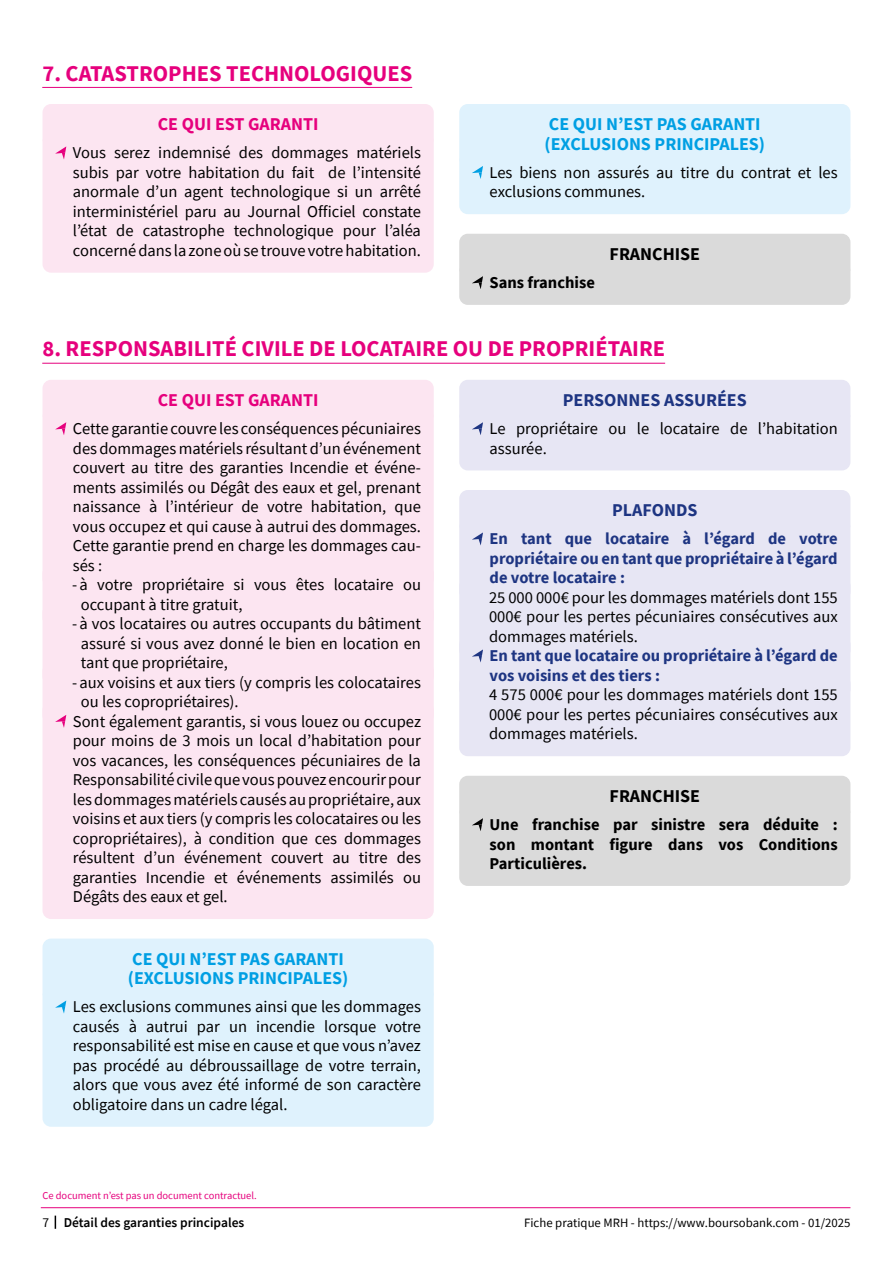
<style>
.page{position:relative;width:893px;height:1263px;background:#fff}
.page>*{position:absolute;margin:0;border:0;box-sizing:border-box;transform-origin:0 0}
.t1{font:700 22.5px "Source Sans Pro";color:#e6007d}
.t2{font:700 18px/19.5px "Source Sans Pro";color:#009fe3}
.t3{font:700 18px "Source Sans Pro";color:#e6007d}
.t4{font:700 18px "Source Sans Pro";color:#1e3582}
.t5{font:700 18px "Source Sans Pro";color:#000}
.t6{font:16.5px/19.5px "Source Sans Pro";color:#000;text-align:justify}
.t7{font:700 16.5px/19.5px "Source Sans Pro";color:#1e3582;text-align:justify}
.t8{font:700 16.5px/19.5px "Source Sans Pro";color:#000;text-align:justify}
.t9{font:600 13.5px "Source Sans Pro";color:#000}
.t10{font:13.5px "Source Sans Pro";color:#000}
.t11{font:12.75px "Source Sans Pro";color:#000}
.t12{font:10.5px "Source Sans Pro";color:#e6007d}
</style>
<div class="page">
<svg style="left:55px;top:1215px;width:1px;height:14px"></svg>
<hr style="left:41px;top:1207px;width:809px;height:1px;background:#e6007d">
<hr style="left:42px;top:87px;width:370px;height:1px;background:#e6007d">
<div style="left:43px;top:104px;width:391px;height:44px;background:#fce5f1;border-radius:9px"></div>
<div style="left:43px;top:133px;width:391px;height:140px;background:#fce5f1;border-radius:9px"></div>
<svg style="left:55px;top:146px;width:11px;height:13px"></svg>
<div style="left:459px;top:104px;width:391px;height:63px;background:#dff2fd;border-radius:9px"></div>
<div style="left:459px;top:153px;width:391px;height:61px;background:#dff2fd;border-radius:9px"></div>
<div style="left:459px;top:234px;width:391px;height:43px;background:#dadada;border-radius:9px"></div>
<div style="left:459px;top:263px;width:391px;height:42px;background:#dadada;border-radius:9px"></div>
<svg style="left:472px;top:166px;width:11px;height:13px"></svg>
<svg style="left:472px;top:276px;width:11px;height:13px"></svg>
<hr style="left:42px;top:363px;width:623px;height:1px;background:#e6007d">
<div style="left:43px;top:380px;width:391px;height:43px;background:#fce5f1;border-radius:9px"></div>
<div style="left:43px;top:409px;width:391px;height:178px;background:#fce5f1;border-radius:9px"></div>
<div style="left:43px;top:565px;width:391px;height:61px;background:#fce5f1;border-radius:9px"></div>
<div style="left:43px;top:604px;width:391px;height:81px;background:#fce5f1;border-radius:9px"></div>
<div style="left:43px;top:662px;width:391px;height:62px;background:#fce5f1;border-radius:9px"></div>
<div style="left:43px;top:701px;width:391px;height:218px;background:#fce5f1;border-radius:9px"></div>
<div style="left:43px;top:938px;width:391px;height:63px;background:#dff2fd;border-radius:9px"></div>
<div style="left:43px;top:987px;width:391px;height:140px;background:#dff2fd;border-radius:9px"></div>
<svg style="left:55px;top:422px;width:11px;height:13px"></svg>
<svg style="left:55px;top:715px;width:11px;height:13px"></svg>
<svg style="left:55px;top:1000px;width:11px;height:13px"></svg>
<div style="left:459px;top:380px;width:391px;height:43px;background:#e7e6f4;border-radius:9px"></div>
<div style="left:459px;top:409px;width:391px;height:61px;background:#e7e6f4;border-radius:9px"></div>
<div style="left:459px;top:490px;width:391px;height:43px;background:#e7e6f4;border-radius:9px"></div>
<div style="left:459px;top:519px;width:391px;height:81px;background:#e7e6f4;border-radius:9px"></div>
<div style="left:459px;top:578px;width:391px;height:81px;background:#e7e6f4;border-radius:9px"></div>
<div style="left:459px;top:636px;width:391px;height:62px;background:#e7e6f4;border-radius:9px"></div>
<div style="left:459px;top:675px;width:391px;height:81px;background:#e7e6f4;border-radius:9px"></div>
<div style="left:459px;top:776px;width:391px;height:43px;background:#dadada;border-radius:9px"></div>
<div style="left:459px;top:805px;width:391px;height:81px;background:#dadada;border-radius:9px"></div>
<svg style="left:472px;top:422px;width:11px;height:13px"></svg>
<svg style="left:472px;top:532px;width:11px;height:13px"></svg>
<svg style="left:472px;top:649px;width:11px;height:13px"></svg>
<svg style="left:472px;top:818px;width:11px;height:13px"></svg>
<h1 class="t1" style="left:43px;top:58px;width:371px">7. CATASTROPHES TECHNOLOGIQUES</h1>
<p class="t3" style="left:158px;top:112px;width:162px">CE QUI EST GARANTI</p>
<p class="t6" style="left:73px;top:143px;width:350px">Vous serez indemnisé des dommages matériels subis par votre habitation du fait de l’intensité anormale d’un agent technologique si un arrêté interministériel paru au Journal Officiel constate l’état de catastrophe technologique pour l’aléa concerné dans la zone où se trouve votre habitation.</p>
<p class="t2" style="left:545px;top:114px;width:222px">CE QUI N’EST PAS GARANTI (EXCLUSIONS PRINCIPALES)</p>
<p class="t6" style="left:490px;top:162px;width:350px">Les biens non assurés au titre du contrat et les exclusions communes.</p>
<p class="t8" style="left:490px;top:272px;width:107px">Sans franchise</p>
<p class="t5" style="left:610px;top:242px;width:92px">FRANCHISE</p>
<h1 class="t1" style="left:43px;top:334px;width:624px">8. RESPONSABILITÉ CIVILE DE LOCATAIRE OU DE PROPRIÉTAIRE</h1>
<p class="t3" style="left:158px;top:388px;width:162px">CE QUI EST GARANTI</p>
<p class="t6" style="left:73px;top:419px;width:350px">Cette garantie couvre les conséquences pécuniaires</p>
<p class="t6" style="left:73px;top:438px;width:350px">des dommages matériels résultant d’un événement</p>
<p class="t6" style="left:73px;top:458px;width:350px">couvert au titre des garanties Incendie et événe-</p>
<p class="t6" style="left:73px;top:477px;width:350px">ments assimilés ou Dégât des eaux et gel, prenant</p>
<p class="t6" style="left:73px;top:497px;width:350px">naissance à l’intérieur de votre habitation, que</p>
<p class="t6" style="left:73px;top:516px;width:350px">vous occupez et qui cause à autrui des dommages.</p>
<p class="t6" style="left:73px;top:536px;width:350px">Cette garantie prend en charge les dommages cau-</p>
<p class="t6" style="left:73px;top:555px;width:31px">sés :</p>
<p class="t6" style="left:72px;top:575px;width:350px">-à votre propriétaire si vous êtes locataire ou</p>
<p class="t6" style="left:81px;top:594px;width:163px">occupant à titre gratuit,</p>
<p class="t6" style="left:72px;top:614px;width:350px">-à vos locataires ou autres occupants du bâtiment</p>
<p class="t6" style="left:81px;top:633px;width:342px">assuré si vous avez donné le bien en location en</p>
<p class="t6" style="left:81px;top:653px;width:149px">tant que propriétaire,</p>
<p class="t6" style="left:72px;top:672px;width:350px">-aux voisins et aux tiers (y compris les colocataires</p>
<p class="t6" style="left:81px;top:692px;width:159px">ou les copropriétaires).</p>
<p class="t6" style="left:73px;top:711px;width:350px">Sont également garantis, si vous louez ou occupez</p>
<p class="t6" style="left:73px;top:731px;width:350px">pour moins de 3 mois un local d’habitation pour</p>
<p class="t6" style="left:73px;top:750px;width:350px">vos vacances, les conséquences pécuniaires de la</p>
<p class="t6" style="left:73px;top:770px;width:350px">Responsabilité civile que vous pouvez encourir pour</p>
<p class="t6" style="left:73px;top:789px;width:350px">les dommages matériels causés au propriétaire, aux</p>
<p class="t6" style="left:73px;top:809px;width:350px">voisins et aux tiers (y compris les colocataires ou les</p>
<p class="t6" style="left:73px;top:828px;width:350px">copropriétaires), à condition que ces dommages</p>
<p class="t6" style="left:73px;top:848px;width:350px">résultent d’un événement couvert au titre des</p>
<p class="t6" style="left:73px;top:867px;width:350px">garanties Incendie et événements assimilés ou</p>
<p class="t6" style="left:73px;top:887px;width:156px">Dégâts des eaux et gel.</p>
<p class="t4" style="left:563px;top:388px;width:185px">PERSONNES ASSURÉES</p>
<p class="t6" style="left:490px;top:419px;width:350px">Le propriétaire ou le locataire de l’habitation assurée.</p>
<p class="t4" style="left:612px;top:498px;width:87px">PLAFONDS</p>
<p class="t7" style="left:490px;top:529px;width:350px">En tant que locataire à l’égard de votre propriétaire ou en tant que propriétaire à l’égard de votre locataire :</p>
<p class="t6" style="left:489px;top:587px;width:350px">25 000 000€ pour les dommages matériels dont 155<br>000€ pour les pertes pécuniaires consécutives aux dommages matériels.</p>
<p class="t7" style="left:490px;top:646px;width:350px">En tant que locataire ou propriétaire à l’égard de vos voisins et des tiers :</p>
<p class="t6" style="left:489px;top:685px;width:350px">4 575 000€ pour les dommages matériels dont 155<br>000€ pour les pertes pécuniaires consécutives aux dommages matériels.</p>
<p class="t5" style="left:610px;top:784px;width:92px">FRANCHISE</p>
<p class="t8" style="left:490px;top:814px;width:350px">Une franchise par sinistre sera déduite : son montant figure dans vos Conditions Particulières.</p>
<p class="t2" style="left:128px;top:949px;width:222px">CE QUI N’EST PAS GARANTI (EXCLUSIONS PRINCIPALES)</p>
<p class="t6" style="left:73px;top:997px;width:350px">Les exclusions communes ainsi que les dommages causés à autrui par un incendie lorsque votre responsabilité est mise en cause et que vous n’avez pas procédé au débroussaillage de votre terrain, alors que vous avez été informé de son caractère obligatoire dans un cadre légal.</p>
<p class="t12" style="left:43px;top:1189px;width:216px">Ce document n’est pas un document contractuel.</p>
<p class="t9" style="left:64px;top:1213px;width:182px">Détail des garanties principales</p>
<p class="t10" style="left:43px;top:1213px;width:8px">7</p>
<p class="t11" style="left:524px;top:1214px;width:328px">Fiche pratique MRH - https://www.boursobank.com - 01/2025</p>
</div>
